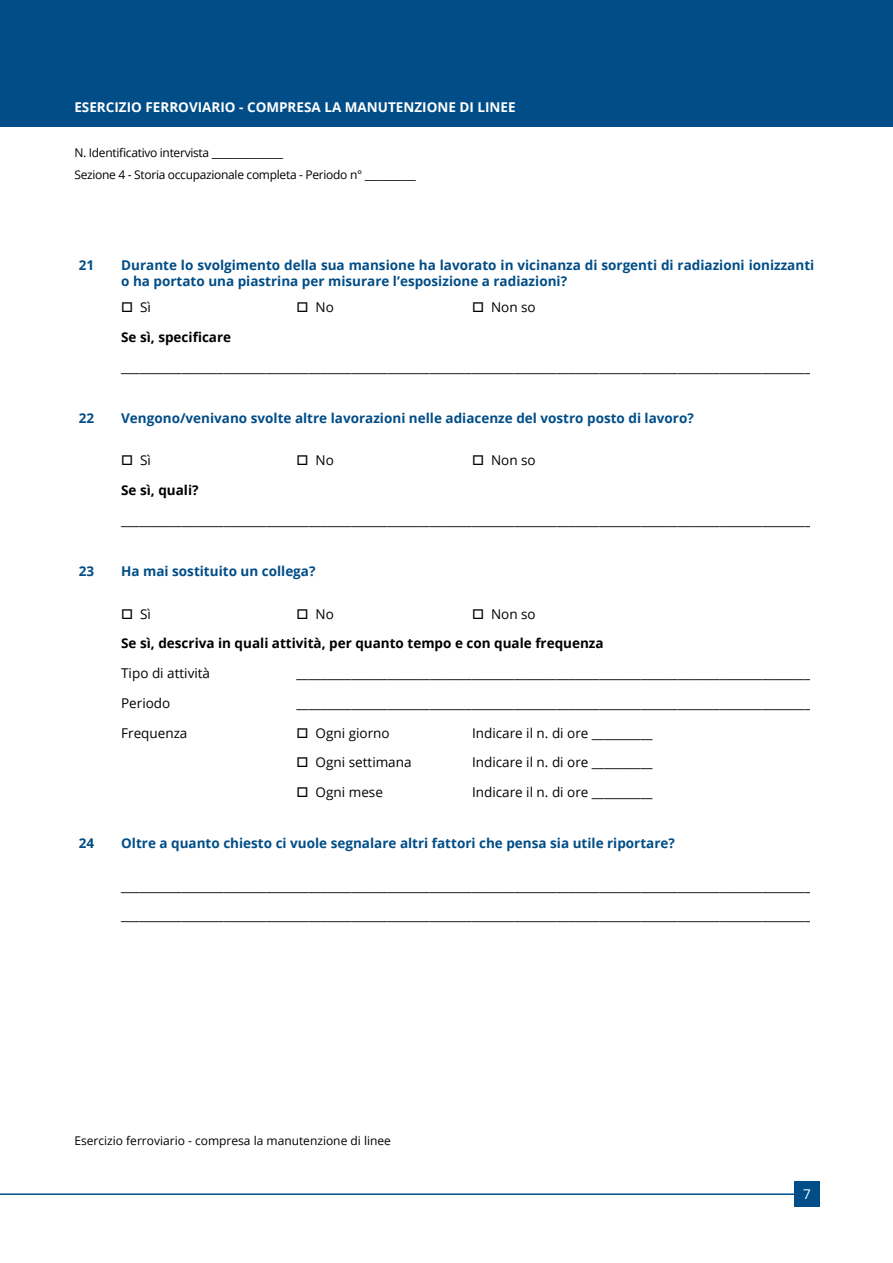
<style>
.page{position:relative;width:893px;height:1263px;background:#fff}
.page>*{position:absolute;margin:0;border:0;box-sizing:border-box;transform-origin:0 0}
.t1{font:13.5px "Open Sans";color:#000}
.t2{font:700 13.5px/16.2px "Open Sans";color:#004d87}
.t3{font:700 13.5px/29.7px "Open Sans";color:#000}
.t4{font:700 13.5px "Open Sans";color:#fff}
.t5{font:13.5px "Open Sans";color:#fff}
.t6{font:12px/22.5px "Open Sans";letter-spacing:-.025em;color:#000}
.t7{font:12px "Open Sans";color:#000}
.s1{font-weight:400}
</style>
<div class="page">
<hr style="left:0;top:0;width:1px;height:127px;background:#004d87">
<div style="left:1px;top:0;width:892px;height:127px;background:#004d87"></div>
<hr style="left:1px;top:1193px;width:802px;height:2px;background:#004d87">
<div style="left:794px;top:1181px;width:26px;height:26px;background:#004d87"></div>
<p class="t4" style="left:74px;top:97px;width:443px">ESERCIZIO FERROVIARIO - COMPRESA LA MANUTENZIONE DI LINEE</p>
<p class="t6" style="left:74px;top:141px;width:343px">N. Identificativo intervista ______________<br>Sezione 4 - Storia occupazionale completa - Periodo n° __________</p>
<p class="t2" style="left:79px;top:256px;width:17px">21</p>
<p class="t2" style="left:121px;top:256px;width:695px">Durante lo svolgimento della sua mansione ha lavorato in vicinanza di sorgenti di radiazioni ionizzanti o ha portato una piastrina per misurare l’esposizione a radiazioni?</p>
<p class="t1" style="left:121px;top:298px;width:31px">□ Sì</p>
<p class="t1" style="left:297px;top:298px;width:39px">□ No</p>
<p class="t1" style="left:472px;top:298px;width:65px">□ Non so</p>
<p class="t3" style="left:121px;top:322px;width:112px">Se sì, specificare</p>
<p class="t1" style="left:121px;top:358px;width:691px">__________________________________________________________________________________________________________________</p>
<p class="t2" style="left:79px;top:409px;width:17px">22</p>
<p class="t2" style="left:121px;top:409px;width:574px">Vengono/venivano svolte altre lavorazioni nelle adiacenze del vostro posto di lavoro?</p>
<p class="t1" style="left:121px;top:451px;width:31px">□ Sì</p>
<p class="t1" style="left:297px;top:451px;width:39px">□ No</p>
<p class="t1" style="left:472px;top:451px;width:65px">□ Non so</p>
<p class="t3" style="left:121px;top:475px;width:79px">Se sì, quali?</p>
<p class="t1" style="left:121px;top:511px;width:691px">__________________________________________________________________________________________________________________</p>
<p class="t2" style="left:79px;top:563px;width:17px">23</p>
<p class="t2" style="left:121px;top:563px;width:196px">Ha mai sostituito un collega?</p>
<p class="t1" style="left:121px;top:604px;width:31px">□ Sì</p>
<p class="t1" style="left:297px;top:604px;width:39px">□ No</p>
<p class="t3" style="left:121px;top:598px;width:484px;text-indent:351px">□ <span class="s1">Non so<br></span>Se sì, descriva in quali attività, per quanto tempo e con quale frequenza</p>
<p class="t1" style="left:121px;top:664px;width:90px">Tipo di attività</p>
<p class="t1" style="left:297px;top:664px;width:516px">_____________________________________________________________________________________</p>
<p class="t1" style="left:121px;top:694px;width:51px">Periodo</p>
<p class="t1" style="left:297px;top:694px;width:516px">_____________________________________________________________________________________</p>
<p class="t1" style="left:121px;top:723px;width:68px">Frequenza</p>
<p class="t1" style="left:297px;top:723px;width:95px">□ Ogni giorno</p>
<p class="t1" style="left:472px;top:723px;width:182px">Indicare il n. di ore __________</p>
<p class="t1" style="left:297px;top:753px;width:116px">□ Ogni settimana</p>
<p class="t1" style="left:472px;top:753px;width:182px">Indicare il n. di ore __________</p>
<p class="t1" style="left:297px;top:783px;width:88px">□ Ogni mese</p>
<p class="t1" style="left:472px;top:783px;width:182px">Indicare il n. di ore __________</p>
<p class="t2" style="left:79px;top:835px;width:17px">24</p>
<p class="t2" style="left:121px;top:835px;width:555px">Oltre a quanto chiesto ci vuole segnalare altri fattori che pensa sia utile riportare?</p>
<p class="t1" style="left:121px;top:876px;width:691px">__________________________________________________________________________________________________________________</p>
<p class="t1" style="left:121px;top:906px;width:691px">__________________________________________________________________________________________________________________</p>
<p class="t7" style="left:74px;top:1132px;width:318px">Esercizio ferroviario - compresa la manutenzione di linee</p>
<p class="t5" style="left:803px;top:1184px;width:9px">7</p>
</div>
